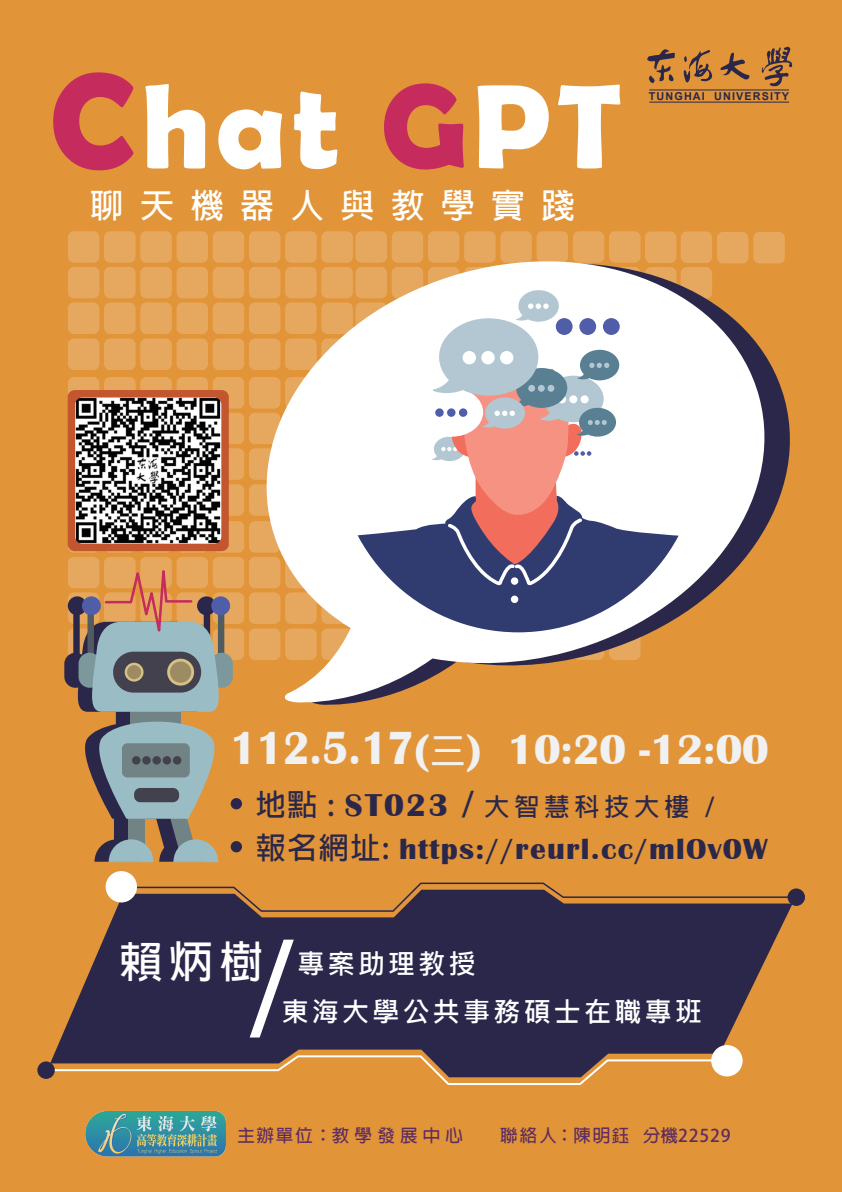
<style>
.page{position:relative;width:842px;height:1192px;background:#e19438}
.page>*{position:absolute;margin:0;border:0;box-sizing:border-box;transform-origin:0 0}
.t1{font:700 120.7px "Berlin Sans FB Demi";letter-spacing:.05em;color:#fff}
.t2{font:700 118.9px "Adobe Fan Heiti Std";color:#fff}
.t3{font:700 43.5px "Britannic";color:#f0f1f0}
.t4{font:700 43.5px "Adobe Fan Heiti Std";color:#fff}
.t5{font:700 33.4px "Adobe Fan Heiti Std";letter-spacing:.5em;color:#fff}
.t6{font:700 29.9px "Britannic";letter-spacing:.04em;color:#2a274b;scale:1.05 1}
.t7{font:700 27.5px "Microsoft Jheng Hei";letter-spacing:.1em;color:#fff}
.t8{font:700 25px "Adobe Fan Heiti Std";letter-spacing:.2em;color:#2a274b}
.t9{font:700 17.5px "Adobe Fan Heiti Std";letter-spacing:.05em;color:#5e2c60}
.t10{font:700 17.5px "Adobe Fan Heiti Std";letter-spacing:.3em;color:#5e2c60}
.t11{font:700 10.85px "Arial";letter-spacing:.1em;color:#2a274b}
.s1{font-size:136.4px;color:#c52b5d}
.s2{color:#c52b5d}
.s3{font-size:47.85px}
.s4{font-family:"Adobe Fan Heiti Std";font-size:35px}
.s5{font-size:30px}
.s6{font-family:"Britannic";font-size:32.5px}
.s7{font-size:32.5px}
.s8{font-family:"Adobe Fan Heiti Std";font-size:30px}
</style>
<div class="page">
<div style="left:68px;top:231px;width:31px;height:32px;background:#e6a85f;border-radius:6px"></div>
<div style="left:104px;top:231px;width:32px;height:32px;background:#e6a85f;border-radius:6px"></div>
<div style="left:140px;top:231px;width:32px;height:32px;background:#e6a85f;border-radius:6px"></div>
<div style="left:177px;top:231px;width:31px;height:32px;background:#e6a85f;border-radius:6px"></div>
<div style="left:213px;top:231px;width:31px;height:32px;background:#e6a85f;border-radius:6px"></div>
<div style="left:249px;top:231px;width:31px;height:32px;background:#e6a85f;border-radius:6px"></div>
<div style="left:285px;top:231px;width:32px;height:32px;background:#e6a85f;border-radius:6px"></div>
<div style="left:321px;top:231px;width:32px;height:32px;background:#e6a85f;border-radius:6px"></div>
<div style="left:68px;top:267px;width:31px;height:31px;background:#e6a85f;border-radius:6px"></div>
<div style="left:104px;top:267px;width:32px;height:31px;background:#e6a85f;border-radius:6px"></div>
<div style="left:140px;top:267px;width:32px;height:31px;background:#e6a85f;border-radius:6px"></div>
<div style="left:177px;top:267px;width:31px;height:31px;background:#e6a85f;border-radius:6px"></div>
<div style="left:213px;top:267px;width:31px;height:31px;background:#e6a85f;border-radius:6px"></div>
<div style="left:68px;top:302px;width:31px;height:32px;background:#e6a85f;border-radius:6px"></div>
<div style="left:104px;top:302px;width:32px;height:32px;background:#e6a85f;border-radius:6px"></div>
<div style="left:140px;top:302px;width:32px;height:32px;background:#e6a85f;border-radius:6px"></div>
<div style="left:177px;top:302px;width:31px;height:32px;background:#e6a85f;border-radius:6px"></div>
<div style="left:213px;top:302px;width:31px;height:32px;background:#e6a85f;border-radius:6px"></div>
<div style="left:68px;top:339px;width:31px;height:31px;background:#e6a85f;border-radius:6px"></div>
<div style="left:104px;top:339px;width:32px;height:31px;background:#e6a85f;border-radius:6px"></div>
<div style="left:140px;top:339px;width:32px;height:31px;background:#e6a85f;border-radius:6px"></div>
<div style="left:177px;top:339px;width:31px;height:31px;background:#e6a85f;border-radius:6px"></div>
<div style="left:213px;top:339px;width:31px;height:31px;background:#e6a85f;border-radius:6px"></div>
<div style="left:355px;top:231px;width:32px;height:32px;background:#e6a85f;border-radius:6px"></div>
<div style="left:392px;top:231px;width:31px;height:32px;background:#e6a85f;border-radius:6px"></div>
<div style="left:428px;top:231px;width:31px;height:32px;background:#e6a85f;border-radius:6px"></div>
<div style="left:464px;top:231px;width:32px;height:32px;background:#e6a85f;border-radius:6px"></div>
<div style="left:500px;top:231px;width:32px;height:32px;background:#e6a85f;border-radius:6px"></div>
<div style="left:537px;top:231px;width:31px;height:32px;background:#e6a85f;border-radius:6px"></div>
<div style="left:573px;top:231px;width:31px;height:32px;background:#e6a85f;border-radius:6px"></div>
<div style="left:609px;top:231px;width:31px;height:32px;background:#e6a85f;border-radius:6px"></div>
<div style="left:753px;top:232px;width:32px;height:31px;background:#e6a85f;border-radius:6px"></div>
<div style="left:645px;top:231px;width:31px;height:32px;background:#e6a85f;border-radius:6px"></div>
<div style="left:681px;top:231px;width:31px;height:32px;background:#e6a85f;border-radius:6px"></div>
<div style="left:717px;top:232px;width:31px;height:31px;background:#e6a85f;border-radius:6px"></div>
<div style="left:68px;top:377px;width:31px;height:32px;background:#e6a85f;border-radius:6px"></div>
<div style="left:104px;top:377px;width:32px;height:32px;background:#e6a85f;border-radius:6px"></div>
<div style="left:140px;top:377px;width:32px;height:32px;background:#e6a85f;border-radius:6px"></div>
<div style="left:177px;top:377px;width:31px;height:32px;background:#e6a85f;border-radius:6px"></div>
<div style="left:213px;top:377px;width:31px;height:32px;background:#e6a85f;border-radius:6px"></div>
<div style="left:213px;top:413px;width:31px;height:31px;background:#e6a85f;border-radius:6px"></div>
<div style="left:213px;top:448px;width:31px;height:32px;background:#e6a85f;border-radius:6px"></div>
<div style="left:213px;top:484px;width:31px;height:32px;background:#e6a85f;border-radius:6px"></div>
<svg style="left:68px;top:521px;width:31px;height:32px"></svg>
<div style="left:213px;top:521px;width:31px;height:32px;background:#e6a85f;border-radius:6px"></div>
<div style="left:68px;top:557px;width:31px;height:31px;background:#e6a85f;border-radius:6px"></div>
<div style="left:213px;top:557px;width:31px;height:31px;background:#e6a85f;border-radius:6px"></div>
<div style="left:68px;top:592px;width:31px;height:32px;background:#e6a85f;border-radius:6px"></div>
<div style="left:213px;top:592px;width:31px;height:32px;background:#e6a85f;border-radius:6px"></div>
<div style="left:213px;top:628px;width:31px;height:32px;background:#e6a85f;border-radius:6px"></div>
<svg style="left:249px;top:236px;width:538px;height:469px"></svg>
<svg style="left:354px;top:496px;width:326px;height:136px;background:#9ca0b8"></svg>
<svg style="left:415px;top:277px;width:236px;height:312px;background:#c4b8c2"></svg>
<div style="left:511px;top:577px;width:7px;height:8px;background:#fff;border-radius:50%"></div>
<div style="left:511px;top:596px;width:7px;height:7px;background:#fff;border-radius:50%"></div>
<div style="left:68px;top:390px;width:161px;height:161px;background:#c3562f;border-radius:7px"></div>
<img style="left:75px;top:398px;width:146px;height:146px">
<svg style="left:64px;top:596px;width:25px;height:172px"></svg>
<div style="left:88px;top:609px;width:6px;height:63px;background:#515c61;border-radius:3px"></div>
<div style="left:82px;top:596px;width:19px;height:19px;background:#505da9;border-radius:50%"></div>
<div style="left:211px;top:596px;width:19px;height:19px;background:#505da9;border-radius:50%"></div>
<div style="left:79px;top:653px;width:22px;height:35px;background:#7d989c;border-radius:11px"></div>
<div style="left:211px;top:653px;width:22px;height:35px;background:#7d989c;border-radius:11px"></div>
<svg style="left:89px;top:542px;width:135px;height:320px"></svg>
<div style="left:231px;top:798px;width:11px;height:11px;background:#2a274b;border-radius:50%"></div>
<div style="left:231px;top:841px;width:11px;height:11px;background:#2a274b;border-radius:50%"></div>
<svg style="left:54px;top:890px;width:734px;height:187px;background:#3f3448"></svg>
<svg style="left:121px;top:882px;width:671px;height:31px"></svg>
<div style="left:787px;top:888px;width:18px;height:18px;background:#2a274b;border-radius:50%"></div>
<div style="left:106px;top:871px;width:31px;height:31px;background:#fff;border-radius:50%"></div>
<div style="left:711px;top:1045px;width:32px;height:31px;background:#fff;border-radius:50%"></div>
<svg style="left:49px;top:1054px;width:672px;height:31px"></svg>
<div style="left:37px;top:1061px;width:18px;height:18px;background:#2a274b;border-radius:50%"></div>
<svg style="left:720px;top:52px;width:30px;height:28px"></svg>
<svg style="left:762px;top:47px;width:30px;height:39px"></svg>
<svg style="left:647px;top:49px;width:28px;height:34px"></svg>
<svg style="left:684px;top:50px;width:28px;height:33px"></svg>
<img style="left:86px;top:1111px;width:140px;height:45px">
<h1 class="t1" style="left:50px;top:57px;width:573px"><span class="s1">C</span>hat <span class="s2">G</span>PT</h1>
<p class="t5" style="left:90px;top:186px;width:486px">聊天機器人與教學實踐</p>
<p class="t11" style="left:649px;top:89px;width:142px">TUNGHAI UNIVERSITY</p>
<h3 class="t3" style="left:230px;top:725px;width:540px"><span class="s3">112.5.17</span>(<span class="s4">三</span>) 10:20 -12:00</h3>
<p class="t8" style="left:256px;top:792px;width:460px"><span class="s5">地點 :</span> <span class="s6">ST023</span> <span class="s7">/</span> 大智慧科技大樓 /</p>
<p class="t6" style="left:256px;top:832px;width:489px"><span class="s8">報名網址:</span> https://reurl.cc/mlOv0W</p>
<h2 class="t2" style="left:249px;top:917px;width:45px">/</h2>
<h3 class="t4" style="left:120px;top:936px;width:145px">賴炳樹</h3>
<p class="t7" style="left:297px;top:947px;width:180px">專案助理教授</p>
<p class="t7" style="left:281px;top:994px;width:422px">東海大學公共事務碩士在職專班</p>
<p class="t10" style="left:237px;top:1125px;width:227px">主辦單位：教學發展中心</p>
<p class="t9" style="left:500px;top:1125px;width:232px">聯 絡 人：陳明鈺 分機22529</p>
</div>
